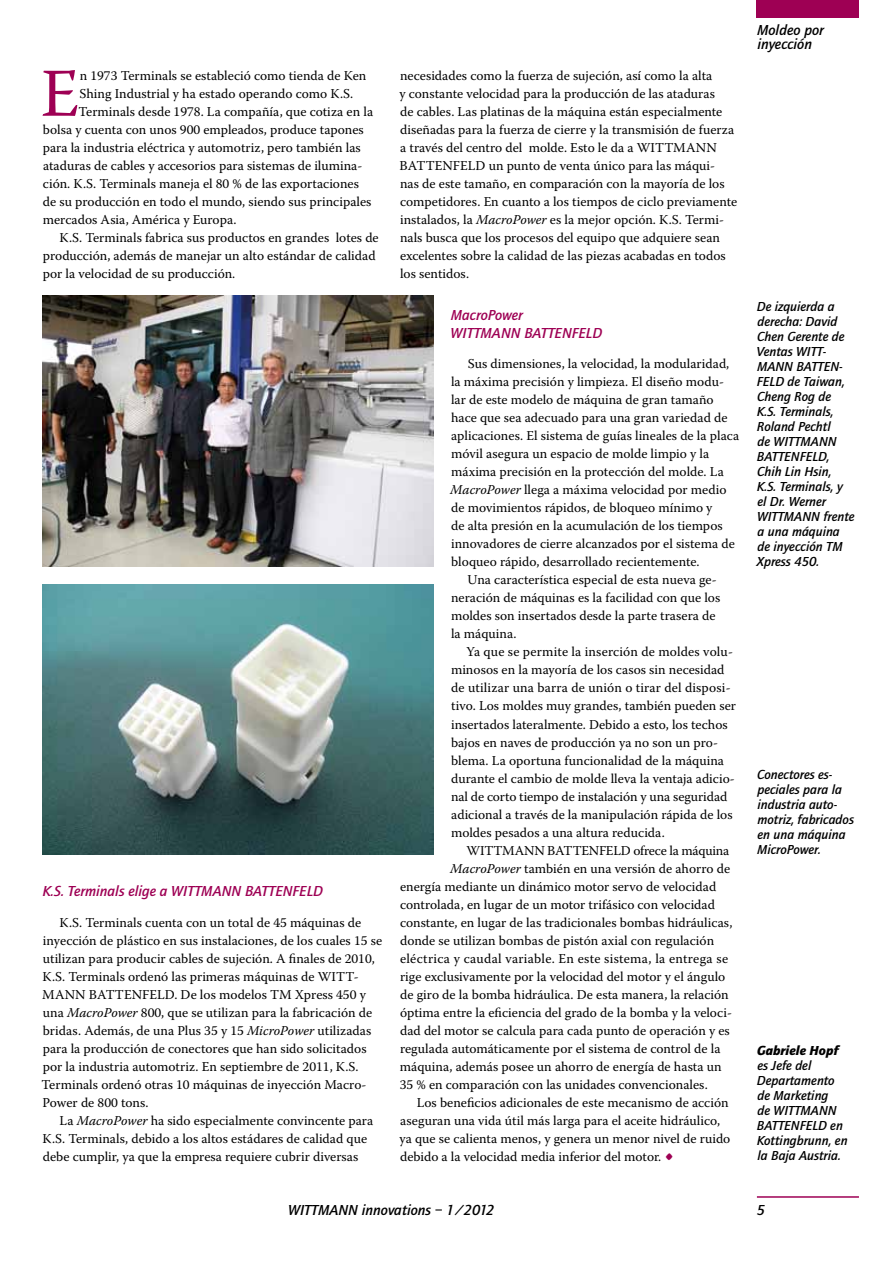
<style>
.page{position:relative;width:893px;height:1263px;background:#fff}
.page>*{position:absolute;margin:0;border:0;box-sizing:border-box;transform-origin:0 0}
.t1{font:68.25px "Warnock Pro";color:#9e0054}
.t2{font:italic 500 15px/18px "Quay Sans";color:#9e0054}
.t3{font:italic 500 15px/13.5px "Quay Sans";color:#000}
.t4{font:13.5px/18px "Warnock Pro";color:#000}
.t5{font:italic 500 13.5px/15px "Quay Sans";color:#000}
.t6{font:13.5px "Warnock Pro";letter-spacing:.02em;color:#000}
.t7{font:13.5px "Warnock Pro";letter-spacing:-.02em;color:#000}
.t8{font:italic 900 13.5px "Quay Sans";color:#000}
.s1{font-style:italic}
.s2{font-size:24px;color:#9e0054}
</style>
<div class="page">
<div style="left:757px;top:0;width:102px;height:18px;background:#9e0054"></div>
<hr style="left:757px;top:1196px;width:102px;height:2px;background:#9e0054">
<img style="left:43px;top:296px;width:391px;height:270px">
<img style="left:43px;top:584px;width:390px;height:270px">
<h1 class="t1" style="left:41px;top:52px;width:40px">E</h1>
<p class="t4" style="left:80px;top:66px;width:288px">n 1973 Terminals se estableció como tienda de Ken</p>
<p class="t4" style="left:80px;top:84px;width:275px">Shing Industrial y ha estado operando como K.S.</p>
<p class="t4" style="left:79px;top:102px;width:296px">Terminals desde 1978. La compañía, que cotiza en la</p>
<p class="t4" style="left:43px;top:120px;width:322px">bolsa y cuenta con unos 900 empleados, produce tapones</p>
<p class="t4" style="left:43px;top:138px;width:320px">para la industria eléctrica y automotriz, pero también las</p>
<p class="t4" style="left:43px;top:156px;width:321px">ataduras de cables y accesorios para sistemas de ilumina-</p>
<p class="t4" style="left:43px;top:174px;width:318px">ción. K.S. Terminals maneja el 80 % de las exportaciones</p>
<p class="t4" style="left:43px;top:192px;width:330px">de su producción en todo el mundo, siendo sus principales</p>
<p class="t4" style="left:43px;top:210px;width:195px">mercados Asia, América y Europa.</p>
<p class="t4" style="left:60px;top:228px;width:321px">K.S. Terminals fabrica sus productos en grandes lotes de</p>
<p class="t4" style="left:43px;top:246px;width:334px">producción, además de manejar un alto estándar de calidad</p>
<p class="t4" style="left:43px;top:264px;width:194px">por la velocidad de su producción.</p>
<p class="t2" style="left:42px;top:882px;width:282px">K.S. Terminals elige a WITTMANN BATTENFELD</p>
<p class="t4" style="left:42px;top:913px;width:342px;text-indent:18px">K.S. Terminals cuenta con un total de 45 máquinas de inyección de plástico en sus instalaciones, de los cuales 15 se utilizan para producir cables de sujeción. A finales de 2010, K.S. Terminals ordenó las primeras máquinas de WITT-MANN BATTENFELD. De los modelos TM Xpress 450 y una <span class="s1">MacroPower</span> 800, que se utilizan para la fabricación de bridas. Además, de una Plus 35 y 15 <span class="s1">MicroPower</span> utilizadas para la producción de conectores que han sido solicitados por la industria automotriz. En septiembre de 2011, K.S.<br>Terminals ordenó otras 10 máquinas de inyección Macro-Power de 800 tons.</p>
<p class="t4" style="left:43px;top:1111px;width:332px;text-indent:17px">La <span class="s1">MacroPower</span> ha sido especialmente convincente para<br>K.S. Terminals, debido a los altos estádares de calidad que debe cumplir, ya que la empresa requiere cubrir diversas</p>
<p class="t4" style="left:399px;top:66px;width:339px">necesidades como la fuerza de sujeción, así como la alta<br>y constante velocidad para la producción de las ataduras<br>de cables. Las platinas de la máquina están especialmente diseñadas para la fuerza de cierre y la transmisión de fuerza a través del centro del molde. Esto le da a WITTMANN BATTENFELD un punto de venta único para las máqui&shy;nas de este tamaño, en comparación con la mayoría de los competidores. En cuanto a los tiempos de ciclo previamente instalados, la <span class="s1">MacroPower</span> es la mejor opción. K.S. Termi&shy;nals busca que los procesos del equipo que adquiere sean excelentes sobre la calidad de las piezas acabadas en todos los sentidos.</p>
<p class="t2" style="left:451px;top:306px;width:153px">MacroPower<br>WITTMANN BATTENFELD</p>
<p class="t4" style="left:468px;top:354px;width:263px">Sus dimensiones, la velocidad, la modularidad,</p>
<p class="t4" style="left:451px;top:372px;width:274px">la máxima precisión y limpieza. El diseño modu-</p>
<p class="t4" style="left:451px;top:390px;width:264px">lar de este modelo de máquina de gran tamaño</p>
<p class="t4" style="left:451px;top:408px;width:278px">hace que sea adecuado para una gran variedad de</p>
<p class="t4" style="left:451px;top:426px;width:289px">aplicaciones. El sistema de guías lineales de la placa</p>
<p class="t4" style="left:451px;top:444px;width:260px">móvil asegura un espacio de molde limpio y la</p>
<p class="t4" style="left:451px;top:462px;width:274px">máxima precisión en la protección del molde. La</p>
<p class="t4" style="left:450px;top:480px;width:278px"><span class="s1">MacroPower</span> llega a máxima velocidad por medio</p>
<p class="t4" style="left:451px;top:498px;width:263px">de movimientos rápidos, de bloqueo mínimo y</p>
<p class="t4" style="left:451px;top:517px;width:273px">de alta presión en la acumulación de los tiempos</p>
<p class="t4" style="left:451px;top:535px;width:285px">innovadores de cierre alcanzados por el sistema de</p>
<p class="t4" style="left:451px;top:553px;width:250px">bloqueo rápido, desarrollado recientemente.</p>
<p class="t4" style="left:468px;top:571px;width:251px">Una característica especial de esta nueva ge-</p>
<p class="t4" style="left:451px;top:589px;width:271px">neración de máquinas es la facilidad con que los</p>
<p class="t4" style="left:451px;top:607px;width:266px">moldes son insertados desde la parte trasera de</p>
<p class="t4" style="left:451px;top:625px;width:67px">la máquina.</p>
<p class="t4" style="left:466px;top:643px;width:268px">Ya que se permite la inserción de moldes volu-</p>
<p class="t4" style="left:451px;top:661px;width:275px">minosos en la mayoría de los casos sin necesidad</p>
<p class="t4" style="left:451px;top:679px;width:281px">de utilizar una barra de unión o tirar del disposi-</p>
<p class="t4" style="left:451px;top:697px;width:287px">tivo. Los moldes muy grandes, también pueden ser</p>
<p class="t4" style="left:451px;top:715px;width:278px">insertados lateralmente. Debido a esto, los techos</p>
<p class="t4" style="left:451px;top:733px;width:268px">bajos en naves de producción ya no son un pro-</p>
<p class="t4" style="left:451px;top:751px;width:274px">blema. La oportuna funcionalidad de la máquina</p>
<p class="t4" style="left:451px;top:769px;width:285px">durante el cambio de molde lleva la ventaja adicio-</p>
<p class="t4" style="left:451px;top:787px;width:278px">nal de corto tiempo de instalación y una seguridad</p>
<p class="t4" style="left:451px;top:805px;width:283px">adicional a través de la manipulación rápida de los</p>
<p class="t4" style="left:451px;top:823px;width:215px">moldes pesados a una altura reducida.</p>
<p class="t7" style="left:467px;top:842px;width:264px">WITTMANN BATTENFELD ofrece la máquina</p>
<p class="t4" style="left:450px;top:859px;width:281px"><span class="s1">MacroPower</span> también en una versión de ahorro de</p>
<p class="t4" style="left:400px;top:877px;width:318px">energía mediante un dinámico motor servo de velocidad</p>
<p class="t4" style="left:400px;top:895px;width:316px">controlada, en lugar de un motor trifásico con velocidad</p>
<p class="t4" style="left:400px;top:913px;width:334px">constante, en lugar de las tradicionales bombas hidráulicas,</p>
<p class="t4" style="left:400px;top:931px;width:316px">donde se utilizan bombas de pistón axial con regulación</p>
<p class="t6" style="left:400px;top:950px;width:330px">eléctrica y caudal variable. En este sistema, la entrega se</p>
<p class="t4" style="left:400px;top:967px;width:327px">rige exclusivamente por la velocidad del motor y el ángulo</p>
<p class="t4" style="left:400px;top:985px;width:330px">de giro de la bomba hidráulica. De esta manera, la relación</p>
<p class="t4" style="left:400px;top:1003px;width:333px">óptima entre la eficiencia del grado de la bomba y la veloci-</p>
<p class="t4" style="left:400px;top:1021px;width:331px">dad del motor se calcula para cada punto de operación y es</p>
<p class="t4" style="left:400px;top:1039px;width:322px">regulada automáticamente por el sistema de control de la</p>
<p class="t4" style="left:400px;top:1057px;width:323px">máquina, además posee un ahorro de energía de hasta un</p>
<p class="t4" style="left:400px;top:1075px;width:310px">35 % en comparación con las unidades convencionales.</p>
<p class="t4" style="left:417px;top:1093px;width:313px">Los beneficios adicionales de este mecanismo de acción</p>
<p class="t4" style="left:400px;top:1111px;width:321px">aseguran una vida útil más larga para el aceite hidráulico,</p>
<p class="t4" style="left:399px;top:1129px;width:332px">ya que se calienta menos, y genera un menor nivel de ruido</p>
<p class="t4" style="left:400px;top:1147px;width:276px">debido a la velocidad media inferior del motor. <span class="s2">•</span></p>
<p class="t3" style="left:757px;top:24px;width:68px">Moldeo por inyección</p>
<p class="t5" style="left:757px;top:299px;width:99px">De izquierda a derecha: David<br>Chen Gerente de<br>Ventas WITT-<br>MANN BATTEN-<br>FELD de Taiwan,<br>Cheng Rog de<br>K.S. Terminals,<br>Roland Pechtl<br>de WITTMANN<br>BATTENFELD,<br>Chih Lin Hsin,<br>K.S. Terminals, y el Dr. Werner<br>WITTMANN frente a una máquina de inyección TM<br>Xpress 450.</p>
<p class="t5" style="left:757px;top:767px;width:99px">Conectores es&shy;peciales para la industria auto&shy;motriz, fabricados en una máquina<br>MicroPower.</p>
<p class="t8" style="left:757px;top:1043px;width:83px">Gabriele Hopf</p>
<p class="t5" style="left:757px;top:1058px;width:92px">es Jefe del<br>Departamento de Marketing<br>de WITTMANN<br>BATTENFELD en<br>Kottingbrunn, en la Baja Austria.</p>
<p class="t3" style="left:288px;top:1203px;width:208px">WITTMANN innovations – 1/2012</p>
<p class="t3" style="left:757px;top:1203px;width:10px">5</p>
</div>
